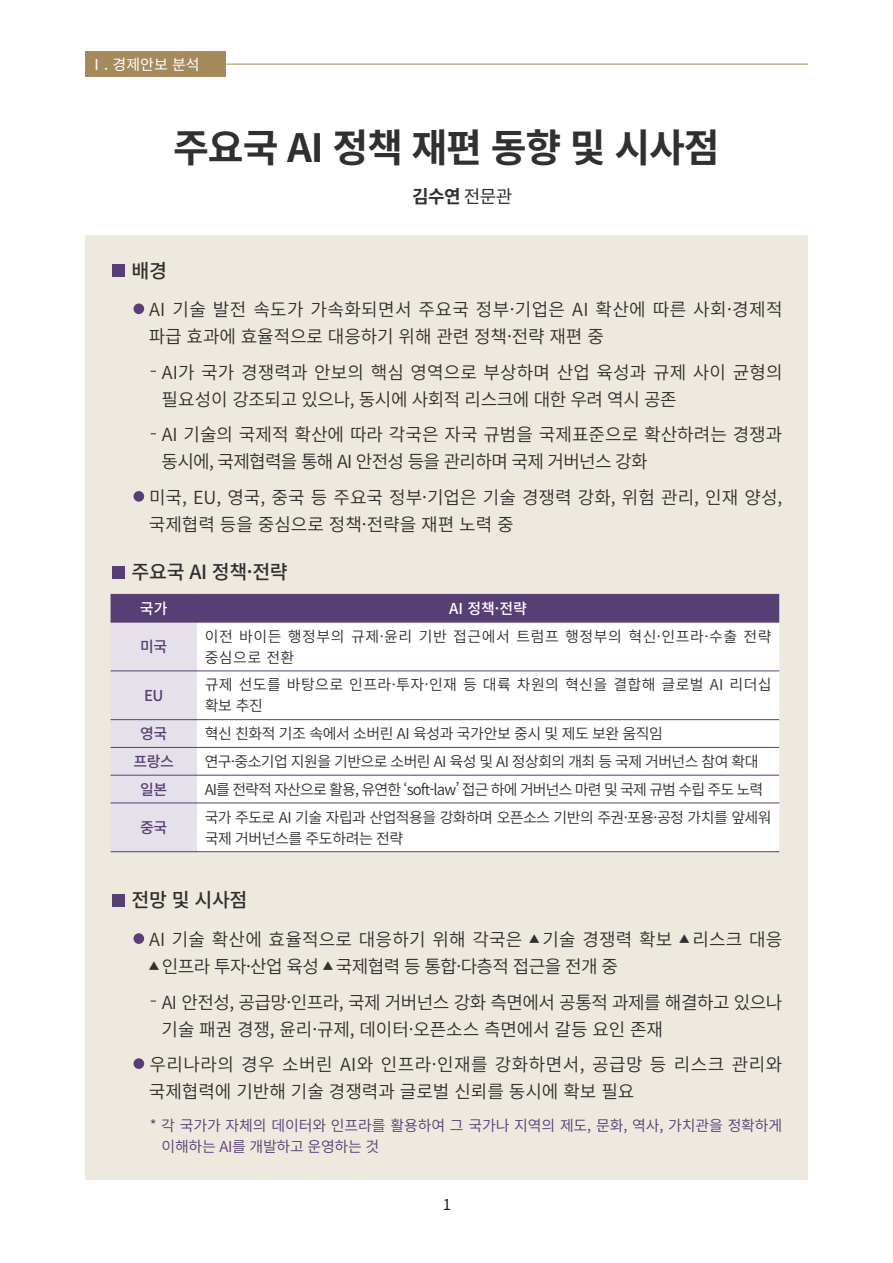
<style>
.page{position:relative;width:893px;height:1263px;background:#fff}
.page>*{position:absolute;margin:0;border:0;box-sizing:border-box;transform-origin:0 0}
.대제목{font:700 39px "Noto Sans CJ Kkr";letter-spacing:-.03em;color:#312f30}
.네모_글씨{font:500 19.5px "Noto Sans CJ Kkr";letter-spacing:-.02em;color:#312f30}
.선_글씨{font:600 18px/27px "Noto Sans CJ Kkr";letter-spacing:-.01em;color:#312f30}
.동그라미_글씨{font:600 18px/27px "Noto Sans CJ Kkr";letter-spacing:-.005em;color:#312f30}
.선_글씨-2{font:600 18px/27px "Noto Sans CJ Kkr";letter-spacing:-.03em;color:#312f30}
.동그라미_글씨-2{font:600 18px/27px "Noto Sans CJ Kkr";letter-spacing:.015em;color:#312f30}
.동그라미_글씨-3{font:600 18px/27px "Noto Sans CJ Kkr";letter-spacing:.025em;color:#312f30}
.동그라미_글씨-4{font:600 18px "Noto Sans CJ Kkr";letter-spacing:-.035em;color:#312f30}
.동그라미_글씨-5{font:700 18px "Noto Sans CJ Kkr";color:#312f30}
.t1{font:600 15px/21px "Noto Sans CJ Kkr";letter-spacing:-.03em;color:#312f30}
.동그라미{font:600 15px/21px "Noto Sans CJ Kkr";letter-spacing:-.01em;color:#573e75}
.t2{font:600 15px "Noto Sans CJ Kkr";letter-spacing:-.06em;color:#312f30}
.t3{font:600 15px/21px "Noto Sans CJ Kkr";letter-spacing:.035em;color:#312f30}
.t4{font:600 15px/21px "Noto Sans CJ Kkr";letter-spacing:.025em;color:#312f30}
.t5{font:500 15px "Noto Sans CJ Kkr";letter-spacing:-.03em;color:#573e75}
.t6{font:500 15px "Noto Sans CJ Kkr";color:#fff}
.t7{font:15px "Noto Sans CJ Kkr";color:#fff}
.t8{font:15px "Noto Sans CJ Kkr";color:#231f20}
.s1{font-weight:400}
</style>
<div class="page">
<hr style="left:85px;top:64px;width:723px;height:1px;background:#a58a5e">
<div style="left:85px;top:52px;width:140px;height:25px;background:#a58a5e"></div>
<div style="left:85px;top:235px;width:723px;height:944px;background:#eee9de"></div>
<div style="left:112px;top:264px;width:13px;height:13px;background:#573e75"></div>
<div style="left:134px;top:303px;width:10px;height:11px;background:#573e75;border-radius:50%"></div>
<div style="left:134px;top:491px;width:10px;height:11px;background:#573e75;border-radius:50%"></div>
<div style="left:112px;top:566px;width:13px;height:12px;background:#573e75"></div>
<svg style="left:111px;top:595px;width:668px;height:256px"></svg>
<div style="left:197px;top:623px;width:582px;height:228px;background:#fff"></div>
<hr style="left:111px;top:594px;width:86px;height:1px;background:#573e75">
<hr style="left:197px;top:594px;width:582px;height:1px;background:#573e75">
<hr style="left:111px;top:622px;width:86px;height:1px;background:#573e75">
<hr style="left:197px;top:622px;width:582px;height:1px;background:#573e75">
<hr style="left:111px;top:671px;width:86px;height:1px;background:#573e75">
<hr style="left:197px;top:671px;width:582px;height:1px;background:#573e75">
<hr style="left:111px;top:719px;width:86px;height:1px;background:#573e75">
<hr style="left:197px;top:719px;width:582px;height:1px;background:#573e75">
<hr style="left:111px;top:747px;width:86px;height:1px;background:#573e75">
<hr style="left:197px;top:747px;width:582px;height:1px;background:#573e75">
<hr style="left:111px;top:775px;width:86px;height:1px;background:#573e75">
<hr style="left:197px;top:775px;width:582px;height:1px;background:#573e75">
<hr style="left:111px;top:803px;width:86px;height:1px;background:#573e75">
<hr style="left:197px;top:803px;width:582px;height:1px;background:#573e75">
<hr style="left:111px;top:851px;width:86px;height:1px;background:#573e75">
<hr style="left:197px;top:851px;width:582px;height:1px;background:#573e75">
<div style="left:112px;top:894px;width:13px;height:13px;background:#573e75"></div>
<div style="left:134px;top:933px;width:10px;height:11px;background:#573e75;border-radius:50%"></div>
<div style="left:134px;top:1058px;width:10px;height:11px;background:#573e75;border-radius:50%"></div>
<p class="t7" style="left:89px;top:56px;width:112px">Ⅰ. 경제안보 분석</p>
<p class="대제목" style="left:173px;top:126px;width:548px">주요국 AI 정책 재편 동향 및 시사점</p>
<p class="동그라미_글씨-5" style="left:412px;top:186px;width:102px">김수연 <span class="s1">전문관</span></p>
<p class="네모_글씨" style="left:132px;top:259px;width:37px">배경</p>
<p class="동그라미_글씨-2" style="left:149px;top:296px;width:635px">AI 기술 발전 속도가 가속화되면서 주요국 정부·기업은 AI 확산에 따른 사회·경제적 파급 효과에 효율적으로 대응하기 위해 관련 정책·전략 재편 중</p>
<p class="선_글씨" style="left:162px;top:359px;width:622px">AI가 국가 경쟁력과 안보의 핵심 영역으로 부상하며 산업 육성과 규제 사이 균형의 필요성이 강조되고 있으나, 동시에 사회적 리스크에 대한 우려 역시 공존</p>
<p class="선_글씨" style="left:162px;top:421px;width:622px">AI 기술의 국제적 확산에 따라 각국은 자국 규범을 국제표준으로 확산하려는 경쟁과 동시에, 국제협력을 통해 AI 안전성 등을 관리하며 국제 거버넌스 강화</p>
<p class="동그라미_글씨" style="left:149px;top:484px;width:635px">미국, EU, 영국, 중국 등 주요국 정부·기업은 기술 경쟁력 강화, 위험 관리, 인재 양성, 국제협력 등을 중심으로 정책·전략을 재편 노력 중</p>
<p class="네모_글씨" style="left:132px;top:561px;width:158px">주요국 AI 정책·전략</p>
<p class="t6" style="left:140px;top:600px;width:29px">국가</p>
<p class="t6" style="left:449px;top:600px;width:79px">AI 정책·전략</p>
<p class="t5" style="left:140px;top:638px;width:29px">미국</p>
<p class="t3" style="left:205px;top:626px;width:568px">이전 바이든 행정부의 규제·윤리 기반 접근에서 트럼프 행정부의 혁신·인프라·수출 전략 중심으로 전환</p>
<p class="t5" style="left:144px;top:687px;width:21px">EU</p>
<p class="t4" style="left:205px;top:675px;width:568px">규제 선도를 바탕으로 인프라·투자·인재 등 대륙 차원의 혁신을 결합해 글로벌 AI 리더십 확보 추진</p>
<p class="t5" style="left:140px;top:725px;width:29px">영국</p>
<p class="t1" style="left:205px;top:723px;width:460px">혁신 친화적 기조 속에서 소버린 AI 육성과 국가안보 중시 및 제도 보완 움직임</p>
<p class="t5" style="left:134px;top:753px;width:42px">프랑스</p>
<p class="t1" style="left:205px;top:751px;width:555px">연구·중소기업 지원을 기반으로 소버린 AI 육성 및 AI 정상회의 개최 등 국제 거버넌스 참여 확대</p>
<p class="t5" style="left:140px;top:781px;width:29px">일본</p>
<p class="t2" style="left:205px;top:781px;width:560px">AI를 전략적 자산으로 활용, 유연한 ‘soft-law’ 접근 하에 거버넌스 마련 및 국제 규범 수립 주도 노력</p>
<p class="t5" style="left:140px;top:819px;width:29px">중국</p>
<p class="t1" style="left:205px;top:807px;width:568px">국가 주도로 AI 기술 자립과 산업적용을 강화하며 오픈소스 기반의 주권·포용·공정 가치를 앞세워 국제 거버넌스를 주도하려는 전략</p>
<p class="네모_글씨" style="left:132px;top:889px;width:117px">전망 및 시사점</p>
<p class="동그라미_글씨" style="left:149px;top:926px;width:635px">AI 기술 확산에 효율적으로 대응하기 위해 각국은 <sup>▲</sup> 기술 경쟁력 확보 <sup>▲</sup> 리스크 대응</p>
<p class="동그라미_글씨-4" style="left:149px;top:956px;width:471px"><sup>▲</sup> 인프라 투자·산업 육성 <sup>▲</sup> 국제협력 등 통합·다층적 접근을 전개 중</p>
<p class="선_글씨-2" style="left:162px;top:989px;width:622px">AI 안전성, 공급망·인프라, 국제 거버넌스 강화 측면에서 공통적 과제를 해결하고 있으나 기술 패권 경쟁, 윤리·규제, 데이터·오픈소스 측면에서 갈등 요인 존재</p>
<p class="동그라미_글씨-3" style="left:149px;top:1051px;width:635px">우리나라의 경우 소버린 AI와 인프라·인재를 강화하면서, 공급망 등 리스크 관리와 국제협력에 기반해 기술 경쟁력과 글로벌 신뢰를 동시에 확보 필요</p>
<p class="동그라미" style="left:162px;top:1115px;width:622px;text-indent:-12px">* 각 국가가 자체의 데이터와 인프라를 활용하여 그 국가나 지역의 제도, 문화, 역사, 가치관을 정확하게 이해하는 AI를 개발하고 운영하는 것</p>
<p class="t8" style="left:443px;top:1196px;width:10px">1</p>
</div>
